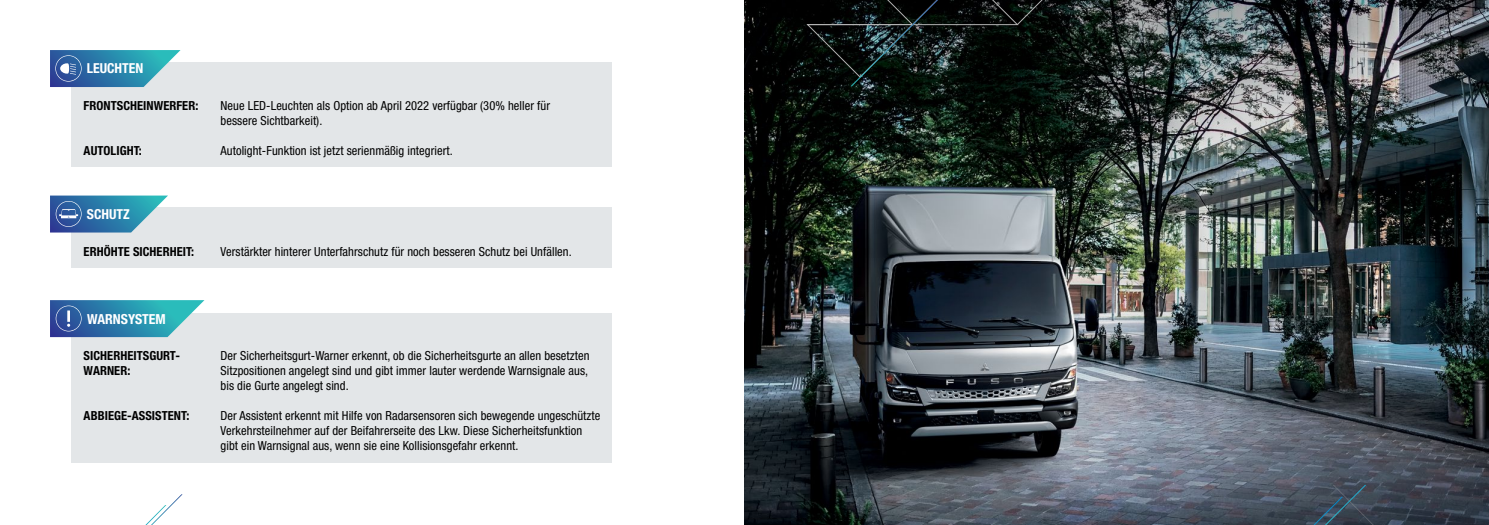
<style>
.page{position:relative;width:1489px;height:525px;background:#fff}
.page>*{position:absolute;margin:0;border:0;box-sizing:border-box;transform-origin:0 0}
.t1{font:700 condensed 13.88px "Helvetica Neue LT Std";color:#fff}
.t2{font:700 condensed 13.75px "Helvetica Neue LT Std";color:#fff}
.t3{font:condensed 12.5px/15px "Helvetica Neue LT Std";letter-spacing:.005em;color:#000}
.t4{font:700 condensed 12.5px/15px "Helvetica Neue LT Std";letter-spacing:.005em;color:#000}
</style>
<div class="page">
<svg style="left:146px;top:494px;width:36px;height:30px"></svg>
<div style="left:71px;top:207px;width:540px;height:60px;background:#e3e6e8"></div>
<svg style="left:50px;top:195px;width:118px;height:37px;background:#4e8db4"></svg>
<div style="left:71px;top:312px;width:541px;height:150px;background:#e3e6e8"></div>
<svg style="left:50px;top:300px;width:154px;height:37px;background:#4390b3"></svg>
<div style="left:71px;top:62px;width:540px;height:104px;background:#e3e6e8"></div>
<svg style="left:50px;top:50px;width:130px;height:37px;background:#498fb4"></svg>
<img style="left:744px;top:0;width:744px;height:524px">
<svg style="left:786px;top:0;width:283px;height:111px;background:#070d0a"></svg>
<svg style="left:849px;top:0;width:117px;height:88px;background:#141e1d"></svg>
<svg style="left:1313px;top:484px;width:60px;height:40px;background:#3e4b5a"></svg>
<p class="t2" style="left:87px;top:60px;width:58px">LEUCHTEN</p>
<p class="t4" style="left:84px;top:98px;width:116px">FRONTSCHEINWERFER:</p>
<p class="t4" style="left:84px;top:143px;width:60px">AUTOLIGHT:</p>
<p class="t2" style="left:87px;top:205px;width:44px">SCHUTZ</p>
<p class="t3" style="left:221px;top:98px;width:331px">Neue LED-Leuchten als Option ab April 2022 verfügbar (30% heller für bessere Sichtbarkeit).</p>
<p class="t3" style="left:221px;top:143px;width:234px">Autolight-Funktion ist jetzt serienmäßig integriert.</p>
<p class="t4" style="left:84px;top:243px;width:112px">ERHÖHTE SICHERHEIT:</p>
<p class="t3" style="left:221px;top:243px;width:352px">Verstärkter hinterer Unterfahrschutz für noch besseren Schutz bei Unfällen.</p>
<p class="t1" style="left:87px;top:311px;width:80px">WARNSYSTEM</p>
<p class="t4" style="left:84px;top:348px;width:98px">SICHERHEITSGURT-<br>WARNER:</p>
<p class="t4" style="left:84px;top:408px;width:107px">ABBIEGE-ASSISTENT:</p>
<p class="t3" style="left:221px;top:348px;width:370px;text-align:justify">Der Sicherheitsgurt-Warner erkennt, ob die Sicherheitsgurte an allen besetzten Sitzpositionen angelegt sind und gibt immer lauter werdende Warnsignale aus, bis die Gurte angelegt sind.</p>
<p class="t3" style="left:221px;top:408px;width:381px">Der Assistent erkennt mit Hilfe von Radarsensoren sich bewegende ungeschützte<br>Verkehrsteilnehmer auf der Beifahrerseite des Lkw. Diese Sicherheitsfunktion gibt ein Warnsignal aus, wenn sie eine Kollisionsgefahr erkennt.</p>
</div>
